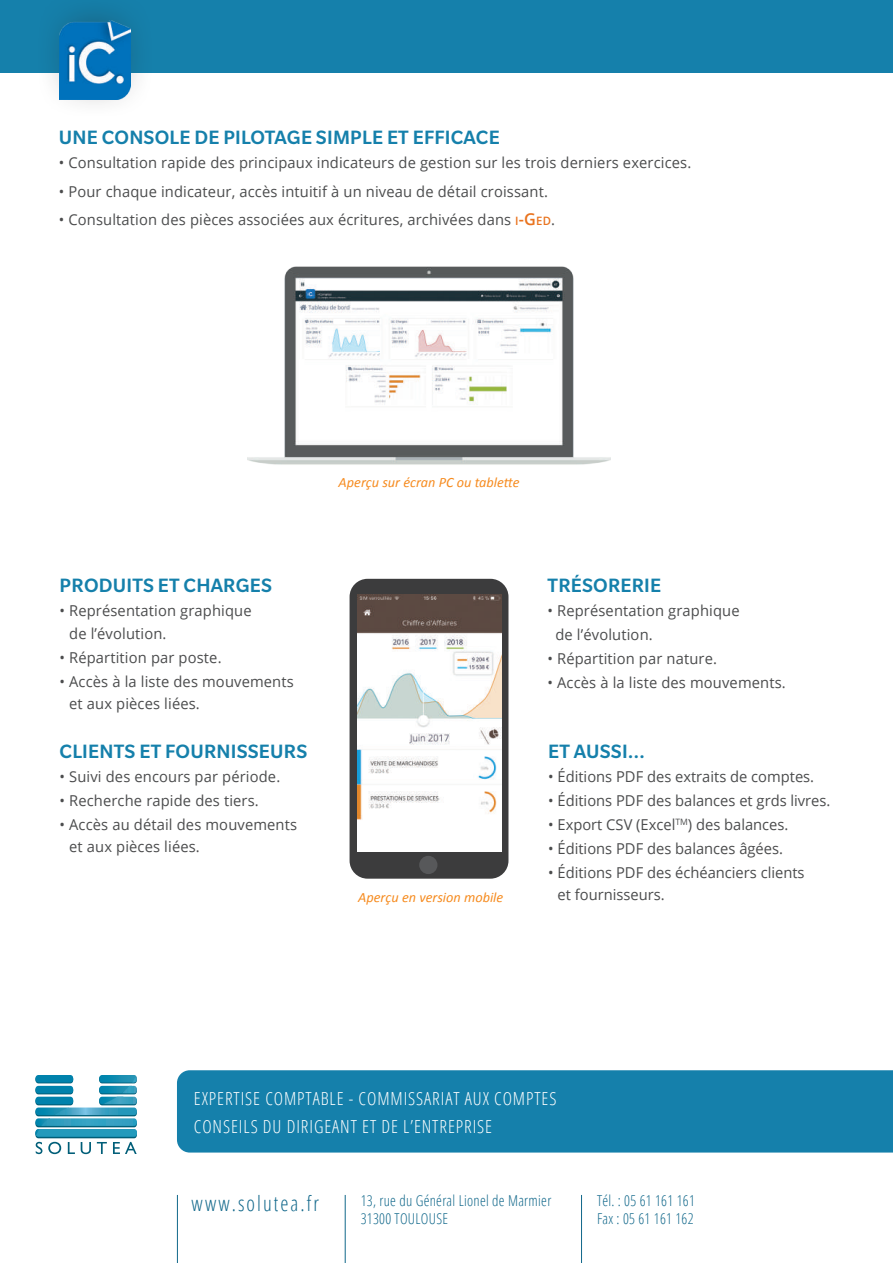
<style>
.page{position:relative;width:893px;height:1263px;background:#fff}
.page>*{position:absolute;margin:0;border:0;box-sizing:border-box;transform-origin:0 0}
.t1{font:500 21px "Slate Pro";letter-spacing:.01em;color:#1580ab}
.t2{font:300 condensed 21px "Open Sans";letter-spacing:.1em;color:#10678a}
.t3{font:300 condensed 18px/28.5px "Open Sans";letter-spacing:.05em;color:#fff}
.t4{font:15px/22.5px "Open Sans";letter-spacing:.01em;color:#4b4c4d}
.t5{font:300 condensed 15px/18px "Open Sans";letter-spacing:.02em;color:#10678a}
.t6{font:italic 14.25px "Calibri";color:#f68b1f}
.s1{font-weight:600;font-size:11.55px;color:#e9731e}
.s2{font-weight:600;font-size:16.5px;color:#e9731e}
</style>
<div class="page">
<div style="left:0;top:0;width:893px;height:72px;background:#1580ab"></div>
<div style="left:35px;top:0;width:120px;height:119px;background:#231f20;opacity:.4"></div>
<svg style="left:35px;top:1075px;width:102px;height:79px"></svg>
<hr style="left:177px;top:1195px;width:1px;height:68px;background:#10678a">
<hr style="left:345px;top:1195px;width:1px;height:68px;background:#10678a">
<hr style="left:581px;top:1195px;width:1px;height:68px;background:#10678a">
<div style="left:177px;top:1070px;width:716px;height:82px;background:#1580ab"></div>
<div style="left:350px;top:579px;width:158px;height:300px;background:#3c3c3d;border-radius:18px"></div>
<div style="left:419px;top:856px;width:18px;height:18px;background:#57585a;border-radius:50%"></div>
<img style="left:60px;top:21px;width:70px;height:79px">
<img style="left:358px;top:595px;width:144px;height:256px">
<img style="left:248px;top:266px;width:362px;height:199px">
<h1 class="t1" style="left:59px;top:126px;width:442px">UNE CONSOLE DE PILOTAGE SIMPLE ET EFFICACE</h1>
<p class="t4" style="left:59px;top:151px;width:634px">• Consultation rapide des principaux indicateurs de gestion sur les trois derniers exercices.</p>
<p class="t4" style="left:59px;top:179px;width:491px">• Pour chaque indicateur, accès intuitif à un niveau de détail croissant.</p>
<p class="t4" style="left:59px;top:208px;width:498px">• Consultation des pièces associées aux écritures, archivées dans <span class="s1">i</span><span class="s2">-G</span><span class="s1">e d</span>.</p>
<p class="t6" style="left:339px;top:472px;width:183px">Aperçu sur écran PC ou tablette</p>
<h1 class="t1" style="left:60px;top:574px;width:214px">PRODUITS ET CHARGES</h1>
<p class="t4" style="left:69px;top:599px;width:184px;text-indent:-10px">• Représentation graphique de l’évolution.</p>
<p class="t4" style="left:60px;top:645px;width:164px">• Répartition par poste.</p>
<p class="t4" style="left:69px;top:669px;width:226px;text-indent:-10px">• Accès à la liste des mouvements et aux pièces liées.</p>
<h1 class="t1" style="left:60px;top:740px;width:249px">CLIENTS ET FOURNISSEURS</h1>
<p class="t4" style="left:60px;top:765px;width:222px">• Suivi des encours par période.</p>
<p class="t4" style="left:60px;top:789px;width:201px">• Recherche rapide des tiers.</p>
<p class="t4" style="left:69px;top:813px;width:229px;text-indent:-10px">• Accès au détail des mouvements et aux pièces liées.</p>
<p class="t6" style="left:358px;top:887px;width:147px">Aperçu en version mobile</p>
<h1 class="t1" style="left:548px;top:574px;width:115px">TRÉSORERIE</h1>
<p class="t4" style="left:555px;top:598px;width:186px;line-height:24px;text-indent:-8px">• Représentation graphique de l’évolution.</p>
<p class="t4" style="left:547px;top:647px;width:171px">• Répartition par nature.</p>
<p class="t4" style="left:547px;top:671px;width:240px">• Accès à la liste des mouvements.</p>
<h1 class="t1" style="left:548px;top:740px;width:98px">ET AUSSI…</h1>
<p class="t4" style="left:548px;top:765px;width:268px">• Éditions PDF des extraits de comptes.</p>
<p class="t4" style="left:548px;top:789px;width:284px">• Éditions PDF des balances et grds livres.</p>
<p class="t4" style="left:548px;top:813px;width:242px">• Export CSV (Excel<sup>TM</sup>) des balances.</p>
<p class="t4" style="left:548px;top:837px;width:236px">• Éditions PDF des balances âgées.</p>
<p class="t4" style="left:557px;top:861px;width:249px;text-indent:-9px">• Éditions PDF des échéanciers clients et fournisseurs.</p>
<p class="t3" style="left:194px;top:1083px;width:364px">EXPERTISE COMPTABLE - COMMISSARIAT AUX COMPTES<br>CONSEILS DU DIRIGEANT ET DE L’ENTREPRISE</p>
<h1 class="t2" style="left:192px;top:1189px;width:129px">www.solutea.fr</h1>
<p class="t5" style="left:361px;top:1191px;width:192px">13, rue du Général Lionel de Marmier<br>31300 TOULOUSE</p>
<p class="t5" style="left:597px;top:1191px;width:99px">Tél. : 05 61 161 161<br>Fax : 05 61 161 162</p>
</div>
